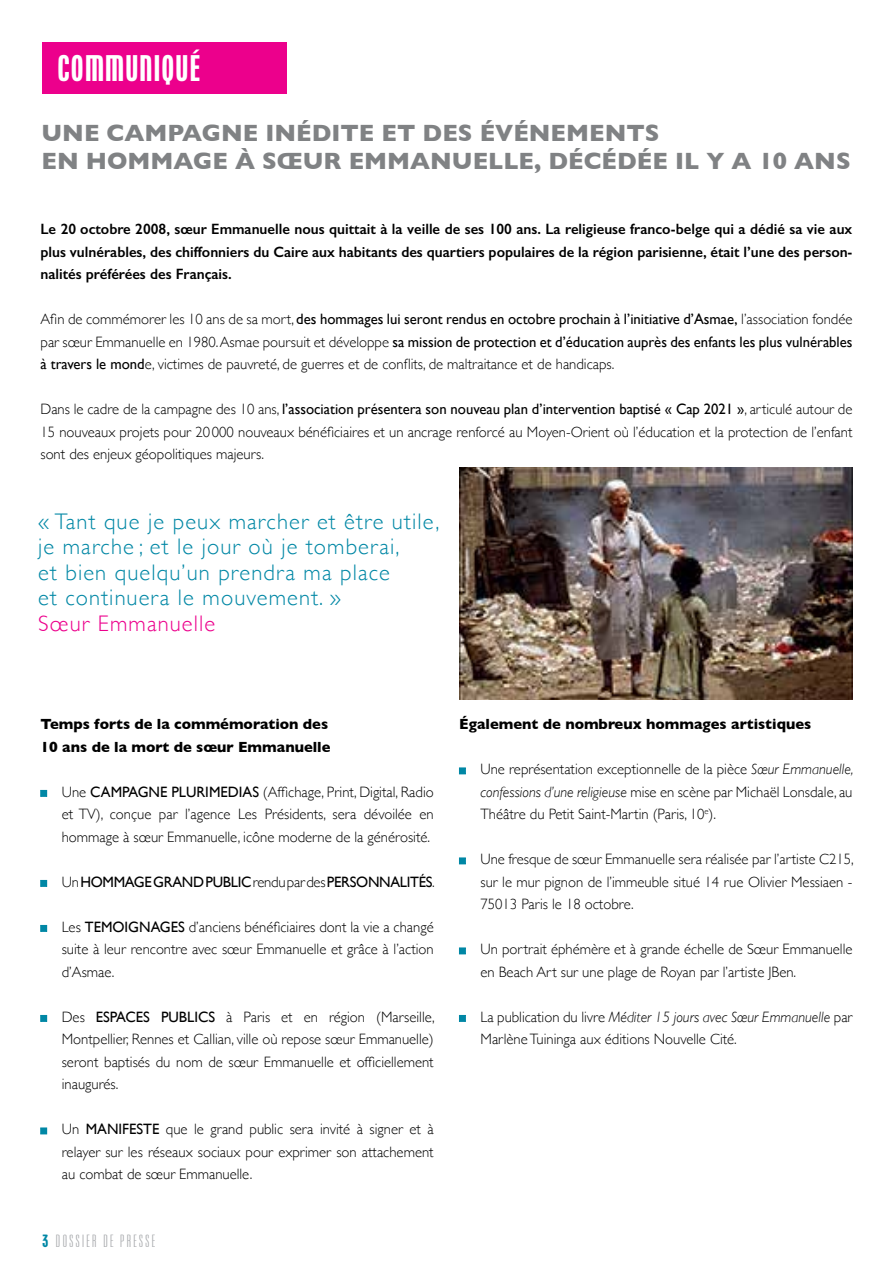
<style>
.page{position:relative;width:893px;height:1263px;background:#fff}
.page>*{position:absolute;margin:0;border:0;box-sizing:border-box;transform-origin:0 0}
.t1{font:700 37.5px "Freytag Pro";letter-spacing:.05em;color:#fff}
.t2{font:700 24px/28.5px "Gill Sans";color:#808284}
.t3{font:300 22.5px/25.5px "Gill Sans";letter-spacing:.05em;color:#0087a5}
.t4{font:300 22.5px "Gill Sans";letter-spacing:.05em;color:#ec008c}
.t5{font:200 18px "Freytag Pro";letter-spacing:.135em;color:#a7a9ac}
.t6{font:300 15px/22.5px "Gill Sans";color:#000;text-align:justify}
.t7{font:600 15px/22.5px "Gill Sans";color:#000;text-align:justify}
.t8{font:700 15px/22.5px "Gill Sans";color:#000}
.t9{font:15px "Gill Sans";letter-spacing:-.02em;color:#000}
.s1{font-weight:400}
.s2{font-weight:300}
.s3{font-weight:700;color:#0087a5}
.s4{font-style:italic}
</style>
<div class="page">
<div style="left:43px;top:43px;width:244px;height:51px;background:#ec008c"></div>
<div style="left:41px;top:790px;width:6px;height:7px;border:1px solid #0087a5"></div>
<div style="left:41px;top:880px;width:6px;height:7px;border:1px solid #0087a5"></div>
<div style="left:41px;top:925px;width:6px;height:7px;border:1px solid #0087a5"></div>
<div style="left:41px;top:1015px;width:6px;height:7px;border:1px solid #0087a5"></div>
<svg style="left:41px;top:1128px;width:6px;height:6px"></svg>
<div style="left:459px;top:768px;width:7px;height:6px;border:1px solid #0087a5"></div>
<div style="left:459px;top:858px;width:7px;height:6px;border:1px solid #0087a5"></div>
<div style="left:459px;top:948px;width:7px;height:6px;border:1px solid #0087a5"></div>
<div style="left:459px;top:1015px;width:7px;height:7px;border:1px solid #0087a5"></div>
<img style="left:459px;top:468px;width:393px;height:231px">
<h1 class="t1" style="left:58px;top:50px;width:144px">COMMUNIQUÉ</h1>
<h2 class="t2" style="left:42px;top:119px;width:811px">UNE CAMPAGNE INÉDITE ET DES ÉVÉNEMENTS<br>EN HOMMAGE À SŒUR EMMANUELLE, DÉCÉDÉE IL Y A 10 ANS</h2>
<p class="t7" style="left:40px;top:219px;width:813px">Le 20 octobre 2008, sœur Emmanuelle nous quittait à la veille de ses 100 ans. La religieuse franco-belge qui a dédié sa vie aux plus vulnérables, des chiffonniers du Caire aux habitants des quartiers populaires de la région parisienne, était l’une des person&shy;nalités préférées des Français.</p>
<p class="t6" style="left:40px;top:307px;width:813px">Afin de commémorer les 10 ans de sa mort, <span class="s1">des hommages lui seront rendus en octobre prochain à l’initiative d’Asmae,</span> l’association fondée par sœur Emmanuelle en 1980. Asmae poursuit et développe <span class="s1">sa mission de protection et d’éducation auprès des enfants les plus vulnérables à travers le mond</span>e, victimes de pauvreté, de guerres et de conflits, de maltraitance et de handicaps.</p>
<p class="t6" style="left:40px;top:399px;width:813px">Dans le cadre de la campagne des 10 ans, <span class="s1">l’association présentera son nouveau plan d’intervention baptisé « Cap 2021 »</span>, articulé autour de 15 nouveaux projets pour 20 000 nouveaux bénéficiaires et un ancrage renforcé au Moyen-Orient où l’éducation et la protection de l’enfant sont des enjeux géopolitiques majeurs.</p>
<h3 class="t3" style="left:38px;top:510px;width:403px">« Tant que je peux marcher et être utile, je marche ; et le jour où je tomberai,<br>et bien quelqu’un prendra ma place<br>et continuera le mouvement. »</h3>
<h3 class="t4" style="left:38px;top:614px;width:178px">Sœur Emmanuelle</h3>
<p class="t8" style="left:40px;top:713px;width:292px">Temps forts de la commémoration des<br>10 ans de la mort de sœur Emmanuelle</p>
<p class="t6" style="left:62px;top:781px;width:373px">Une <span class="s1">CAMPAGNE PLURIMEDIAS</span> (Affichage, Print, Digital, Radio et TV), conçue par l’agence Les Présidents, sera dévoilée en hommage à sœur Emmanuelle, icône moderne de la générosité.</p>
<p class="t9" style="left:62px;top:875px;width:375px"><span class="s2">Un</span> HOMMAGE GRAND PUBLIC <span class="s2">rendu par des</span> PERSONNALITÉS<span class="s2">.</span></p>
<p class="t6" style="left:62px;top:916px;width:373px">Les <span class="s1">TEMOIGNAGES</span> d’anciens bénéficiaires dont la vie a changé suite à leur rencontre avec sœur Emmanuelle et grâce à l’action d’Asmae.</p>
<p class="t6" style="left:62px;top:1006px;width:375px">Des <span class="s1">ESPACES PUBLICS</span> à Paris et en région (Marseille, Montpellier, Rennes et Callian, ville où repose sœur Emmanuelle) seront baptisés du nom de sœur Emmanuelle et officiellement inaugurés.</p>
<p class="t6" style="left:62px;top:1119px;width:373px">Un <span class="s1">MANIFESTE</span> que le grand public sera invité à signer et à relayer sur les réseaux sociaux pour exprimer son attachement au combat de sœur Emmanuelle.</p>
<p class="t5" style="left:43px;top:1230px;width:114px"><span class="s3">3</span> DOSSIER DE PRESSE</p>
<p class="t8" style="left:459px;top:713px;width:353px">Également de nombreux hommages artistiques</p>
<p class="t6" style="left:480px;top:759px;width:375px">Une représentation exceptionnelle de la pièce <span class="s4">Sœur Emmanuelle, confessions d’une religieuse</span> mise en scène par Michaël Lonsdale, au Théâtre du Petit Saint-Martin (Paris, 10<sup>e</sup>).</p>
<p class="t6" style="left:480px;top:849px;width:375px">Une fresque de sœur Emmanuelle sera réalisée par l’artiste C215, sur le mur pignon de l’immeuble situé 14 rue Olivier Messiaen - 75013 Paris le 18 octobre.</p>
<p class="t6" style="left:480px;top:939px;width:373px">Un portrait éphémère et à grande échelle de Sœur Emmanuelle en Beach Art sur une plage de Royan par l’artiste JBen.</p>
<p class="t6" style="left:480px;top:1006px;width:374px">La publication du livre <span class="s4">Méditer 15 jours avec Sœur Emmanuelle</span> par<br>Marlène Tuininga aux éditions Nouvelle Cité.</p>
</div>
